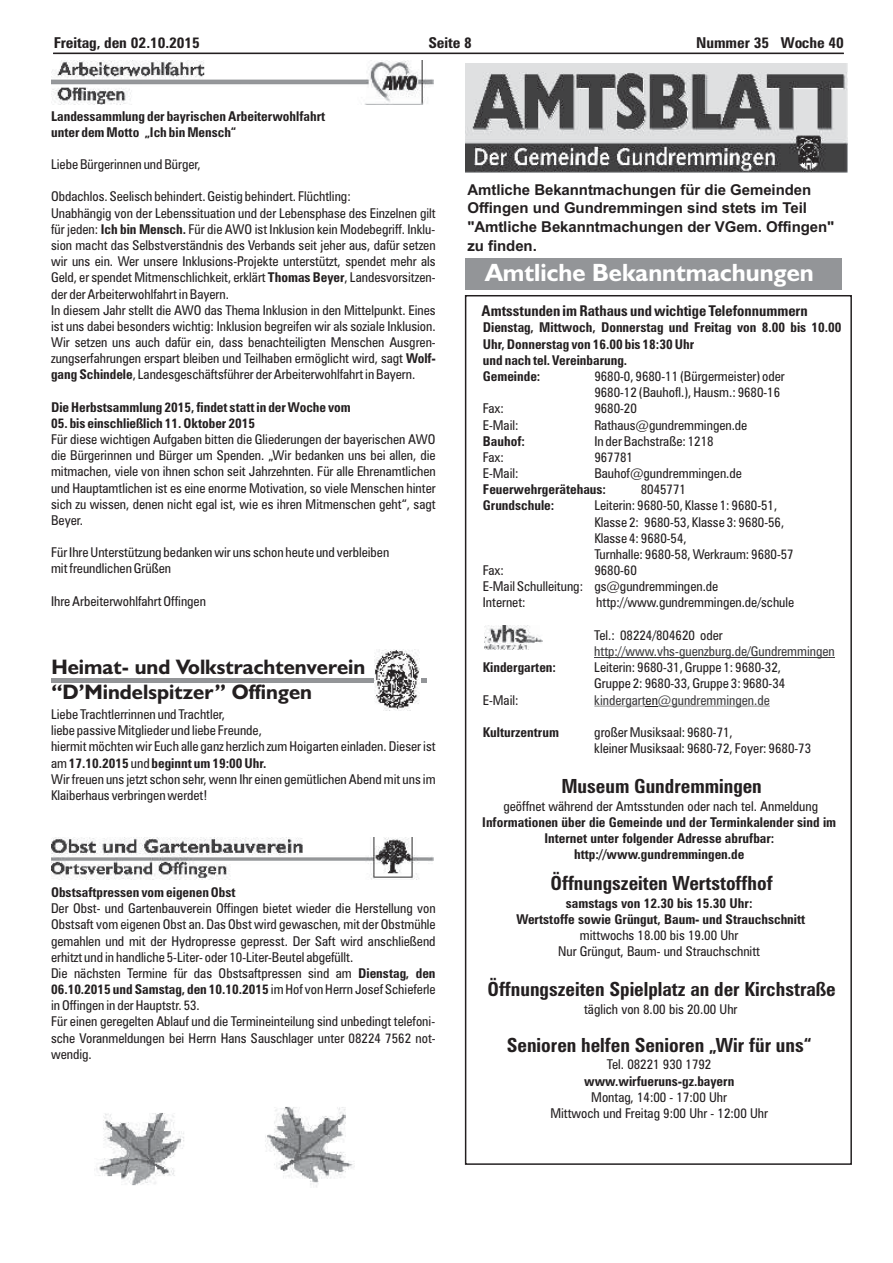
<style>
.page{position:relative;width:893px;height:1263px;background:#fff}
.page>*{position:absolute;margin:0;border:0;box-sizing:border-box;transform-origin:0 0}
.t1{font:700 25.05px "Humanist 521 BT";color:#fff}
.t2{font:700 21px/25.2px "Humanist 521 BT";color:#231f20}
.t3{font:700 condensed 19.5px "Zurich BT";color:#231f20}
.t4{font:700 15px/18.8px "Arial";letter-spacing:-.01em;color:#231f20}
.t5{font:700 condensed 15px "Zurich BT";letter-spacing:-.005em;color:#231f20;scale:1.04 1}
.t6{font:700 condensed 14.85px "Zurich BT";color:#231f20}
.t7{font:condensed 13.5px/16.2px "Zurich BT";color:#231f20}
.t8{font:700 condensed 13.5px/16.2px "Zurich BT";color:#231f20}
.t9{font:condensed 13.5px "Zurich BT";color:#3e3d3f}
.s1{font-weight:700}
</style>
<div class="page">
<svg style="left:646px;top:706px;width:12px;height:1px"></svg>
<hr style="left:594px;top:657px;width:241px;height:1px;background:#3e3d3f">
<hr style="left:594px;top:706px;width:52px;height:1px;background:#3e3d3f">
<hr style="left:658px;top:706px;width:112px;height:1px;background:#3e3d3f">
<hr style="left:53px;top:53px;width:791px;height:1px;background:#231f20">
<img style="left:465px;top:63px;width:383px;height:110px">
<div style="left:465px;top:258px;width:377px;height:32px;background:#939598"></div>
<img style="left:484px;top:625px;width:58px;height:25px">
<img style="left:51px;top:837px;width:383px;height:42px">
<img style="left:51px;top:61px;width:383px;height:43px">
<div style="left:51px;top:678px;width:376px;height:5px;background:#939598"></div>
<img style="left:374px;top:650px;width:47px;height:61px">
<img style="left:94px;top:1113px;width:90px;height:73px">
<img style="left:265px;top:1106px;width:90px;height:81px">
<p class="t5" style="left:54px;top:37px;width:142px">Freitag, den 02.10.2015</p>
<p class="t5" style="left:428px;top:37px;width:43px">Seite 8</p>
<p class="t5" style="left:696px;top:37px;width:144px">Nummer 35 Woche 40</p>
<p class="t8" style="left:51px;top:109px;width:276px">Landessammlung der bayrischen Arbeiterwohlfahrt unter dem Motto „Ich bin Mensch“</p>
<p class="t7" style="left:51px;top:157px;width:151px">Liebe Bürgerinnen und Bürger,</p>
<p class="t7" style="left:51px;top:190px;width:386px">Obdachlos. Seelisch behindert. Geistig behindert. Flüchtling:<br>Unabhängig von der Lebenssituation und der Lebensphase des Einzelnen gilt für jeden: <span class="s1">Ich bin Mensch.</span> Für die AWO ist Inklusion kein Modebegriff. Inklu&shy;sion macht das Selbstverständnis des Verbands seit jeher aus, dafür setzen wir uns ein. Wer unsere Inklusions-Projekte unterstützt, spendet mehr als Geld, er spendet Mitmenschlichkeit, erklärt <span class="s1">Thomas Beyer</span>, Landesvorsitzen&shy;der der Arbeiterwohlfahrt in Bayern.<br>In diesem Jahr stellt die AWO das Thema Inklusion in den Mittelpunkt. Eines ist uns dabei besonders wichtig: Inklusion begreifen wir als soziale Inklusion.<br>Wir setzen uns auch dafür ein, dass benachteiligten Menschen Ausgren&shy;zungserfahrungen erspart bleiben und Teilhaben ermöglicht wird, sagt <span class="s1">Wolf&shy;gang Schindele</span>, Landesgeschäftsführer der Arbeiterwohlfahrt in Bayern.</p>
<p class="t8" style="left:51px;top:400px;width:301px">Die Herbstsammlung 2015, findet statt in der Woche vom</p>
<p class="t8" style="left:51px;top:416px;width:205px">05. bis einschließlich 11. Oktober 2015</p>
<p class="t7" style="left:51px;top:432px;width:386px;text-align:justify">Für diese wichtigen Aufgaben bitten die Gliederungen der bayerischen AWO die Bürgerinnen und Bürger um Spenden. „Wir bedanken uns bei allen, die mitmachen, viele von ihnen schon seit Jahrzehnten. Für alle Ehrenamtlichen und Hauptamtlichen ist es eine enorme Motivation, so viele Menschen hinter sich zu wissen, denen nicht egal ist, wie es ihren Mitmenschen geht“, sagt Beyer.</p>
<p class="t7" style="left:51px;top:546px;width:340px">Für Ihre Unterstützung bedanken wir uns schon heute und verbleiben mit freundlichen Grüßen</p>
<p class="t7" style="left:51px;top:594px;width:156px">Ihre Arbeiterwohlfahrt Offingen</p>
<h2 class="t2" style="left:51px;top:657px;width:315px">Heimat- und Volkstrachtenverein “D’Mindelspitzer” Offingen</h2>
<p class="t7" style="left:51px;top:707px;width:212px">Liebe Trachtlerrinnen und Trachtler,<br>liebe passive Mitglieder und liebe Freunde,</p>
<p class="t4" style="left:467px;top:182px;width:368px">Amtliche Bekanntmachungen für die Gemeinden Offingen und Gundremmingen sind stets im Teil "Amtliche Bekanntmachungen der VGem. Offingen" zu finden.</p>
<h1 class="t1" style="left:485px;top:264px;width:330px">Amtliche Bekanntmachungen</h1>
<p class="t6" style="left:482px;top:305px;width:328px">Amtsstunden im Rathaus und wichtige Telefonnummern</p>
<p class="t8" style="left:483px;top:321px;width:360px">Dienstag, Mittwoch, Donnerstag und Freitag von 8.00 bis 10.00<br>Uhr, Donnerstag von 16.00 bis 18:30 Uhr<br>und nach tel. Vereinbarung.<br>Gemeinde:</p>
<p class="t7" style="left:594px;top:369px;width:192px">9680-0, 9680-11 (Bürgermeister) oder<br>9680-12 (Bauhofl.), Hausm.: 9680-16</p>
<p class="t7" style="left:483px;top:402px;width:23px">Fax:</p>
<p class="t7" style="left:594px;top:402px;width:44px">9680-20</p>
<p class="t7" style="left:483px;top:418px;width:37px">E-Mail:</p>
<p class="t7" style="left:594px;top:418px;width:155px">Rathaus@gundremmingen.de</p>
<p class="t8" style="left:483px;top:434px;width:44px">Bauhof:</p>
<p class="t7" style="left:594px;top:434px;width:121px">In der Bachstraße: 1218</p>
<p class="t7" style="left:483px;top:450px;width:23px">Fax:</p>
<p class="t7" style="left:594px;top:450px;width:40px">967781</p>
<p class="t7" style="left:483px;top:466px;width:37px">E-Mail:</p>
<p class="t7" style="left:594px;top:466px;width:149px">Bauhof@gundremmingen.de</p>
<p class="t8" style="left:483px;top:483px;width:125px">Feuerwehrgerätehaus:</p>
<p class="t7" style="left:641px;top:483px;width:47px">8045771</p>
<p class="t8" style="left:483px;top:499px;width:73px">Grundschule:</p>
<p class="t7" style="left:594px;top:499px;width:201px">Leiterin: 9680-50, Klasse 1: 9680-51, Klasse 2: 9680-53, Klasse 3: 9680-56, Klasse 4: 9680-54,<br>Turnhalle: 9680-58, Werkraum: 9680-57</p>
<p class="t7" style="left:483px;top:563px;width:23px">Fax:</p>
<p class="t7" style="left:483px;top:563px;width:237px;text-indent:111px">9680-60<br>E-Mail Schulleitung: gs@gundremmingen.de<br>Internet:</p>
<p class="t7" style="left:596px;top:596px;width:199px">http://www.gundremmingen.de/schule</p>
<p class="t7" style="left:594px;top:628px;width:130px">Tel.: 08224/804620 oder</p>
<p class="t9" style="left:594px;top:646px;width:242px">http://www.vhs-guenzburg.de/Gundremmingen</p>
<p class="t9" style="left:594px;top:695px;width:177px">kindergart @gundremmingen.de</p>
<p class="t8" style="left:483px;top:661px;width:75px">Kindergarten:</p>
<p class="t7" style="left:594px;top:661px;width:192px">Leiterin: 9680-31, Gruppe 1: 9680-32,<br>Gruppe 2: 9680-33, Gruppe 3: 9680-34</p>
<p class="t7" style="left:483px;top:693px;width:37px">E-Mail:</p>
<p class="t7" style="left:646px;top:693px;width:14px">en</p>
<p class="t8" style="left:483px;top:725px;width:78px">Kulturzentrum</p>
<p class="t7" style="left:594px;top:725px;width:140px">großer Musiksaal: 9680-71,</p>
<p class="t7" style="left:51px;top:740px;width:386px">hiermit möchten wir Euch alle ganz herzlich zum Hoigarten einladen. Dieser ist</p>
<p class="t7" style="left:594px;top:741px;width:218px">kleiner Musiksaal: 9680-72, Foyer: 9680-73</p>
<p class="t7" style="left:51px;top:756px;width:386px">am <span class="s1">17.10.2015</span> und <span class="s1">beginnt um 19:00 Uhr.<br></span>Wir freuen uns jetzt schon sehr, wenn Ihr einen gemütlichen Abend mit uns im</p>
<h3 class="t3" style="left:561px;top:779px;width:202px">Museum Gundremmingen</h3>
<p class="t7" style="left:51px;top:788px;width:158px">Klaiberhaus verbringen werdet!</p>
<p class="t7" style="left:503px;top:799px;width:316px">geöffnet während der Amtsstunden oder nach tel. Anmeldung</p>
<p class="t8" style="left:482px;top:815px;width:355px;text-align:center">Informationen über die Gemeinde und der Terminkalender sind im<br>Internet unter folgender Adresse abrufbar: http://www.gundremmingen.de</p>
<h3 class="t3" style="left:550px;top:876px;width:224px">Öffnungszeiten Wertstoffhof</h3>
<p class="t8" style="left:51px;top:885px;width:186px">Obstsaftpressen vom eigenen Obst</p>
<p class="t8" style="left:566px;top:896px;width:188px">samstags von 12.30 bis 15.30 Uhr:</p>
<p class="t7" style="left:51px;top:902px;width:386px">Der Obst- und Gartenbauverein Offingen bietet wieder die Herstellung von</p>
<p class="t8" style="left:516px;top:912px;width:290px">Wertstoffe sowie Grüngut, Baum- und Strauchschnitt</p>
<p class="t7" style="left:51px;top:918px;width:386px">Obstsaft vom eigenen Obst an. Das Obst wird gewaschen, mit der Obstmühle</p>
<p class="t7" style="left:580px;top:928px;width:160px">mittwochs 18.00 bis 19.00 Uhr</p>
<p class="t7" style="left:51px;top:934px;width:386px">gemahlen und mit der Hydropresse gepresst. Der Saft wird anschließend</p>
<p class="t7" style="left:558px;top:944px;width:203px">Nur Grüngut, Baum- und Strauchschnitt</p>
<p class="t7" style="left:51px;top:950px;width:386px">erhitzt und in handliche 5-Liter- oder 10-Liter-Beutel abgefüllt.<br>Die nächsten Termine für das Obstsaftpressen sind am <span class="s1">Dienstag, den<br>06.10.2015 und Samstag, den 10.10.2015</span> im Hof von Herrn Josef Schieferle</p>
<h3 class="t3" style="left:487px;top:982px;width:350px">Öffnungszeiten Spielplatz an der Kirchstraße</h3>
<p class="t7" style="left:51px;top:999px;width:150px">in Offingen in der Hauptstr. 53.</p>
<p class="t7" style="left:584px;top:1002px;width:155px">täglich von 8.00 bis 20.00 Uhr</p>
<p class="t7" style="left:51px;top:1015px;width:386px">Für einen geregelten Ablauf und die Termineinteilung sind unbedingt telefoni&shy;sche Voranmeldungen bei Herrn Hans Sauschlager unter 08224 7562 not-</p>
<h3 class="t3" style="left:507px;top:1038px;width:306px">Senioren helfen Senioren „Wir für uns“</h3>
<p class="t7" style="left:51px;top:1047px;width:42px">wendig.</p>
<p class="t7" style="left:607px;top:1058px;width:106px">Tel. 08221 930 1792</p>
<p class="t8" style="left:584px;top:1074px;width:152px">www.wirfueruns-gz.bayern</p>
<p class="t7" style="left:550px;top:1090px;width:219px;text-align:center">Montag, 14:00 - 17:00 Uhr<br>Mittwoch und Freitag 9:00 Uhr - 12:00 Uhr</p>
</div>
